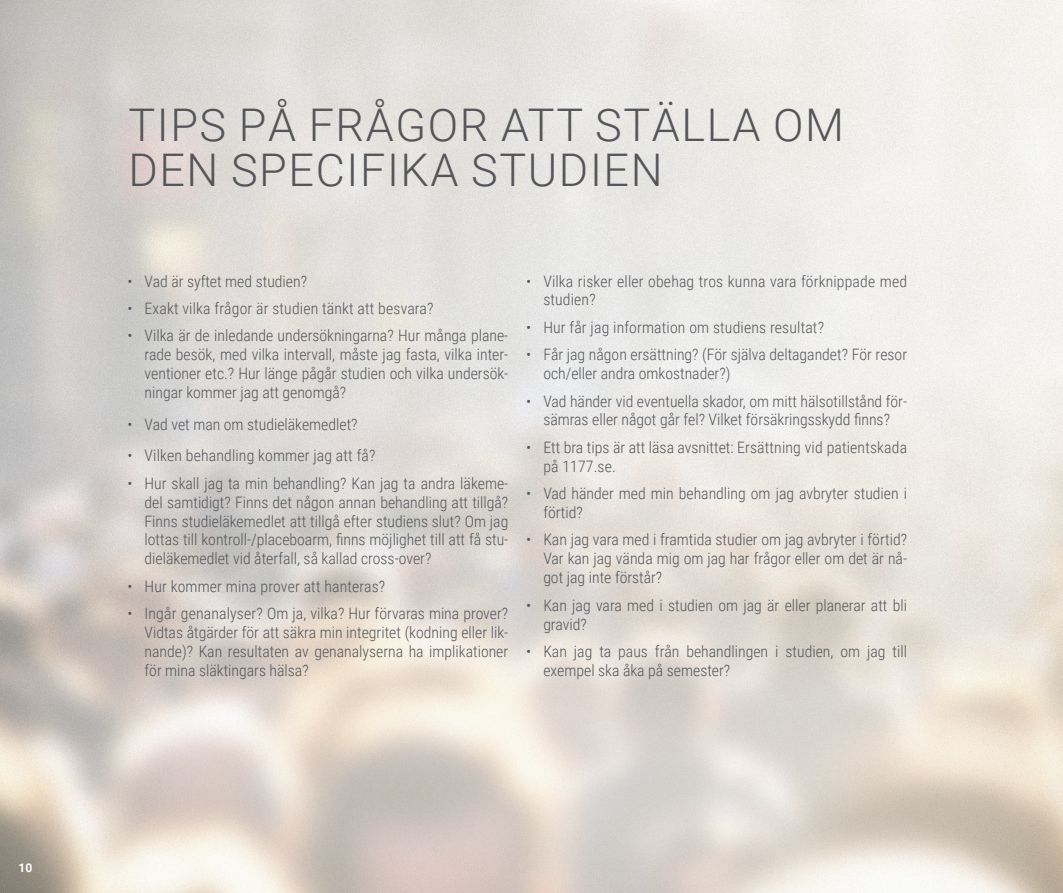
<style>
.page{position:relative;width:1063px;height:893px;background:#fff}
.page>*{position:absolute;margin:0;border:0;box-sizing:border-box;transform-origin:0 0}
.rubrik{font:300 45px/45px "Roboto";letter-spacing:.035em;color:#54565a}
.bröd{font:300 15.75px/18.9px "Roboto Condensed";color:#54565a}
.underunderrubrik{font:300 15.75px/18.9px "Roboto Condensed";letter-spacing:.01em;color:#54565a}
.underrubrik{font:300 15.75px "Roboto Condensed";color:#54565a}
.t1{font:700 12px "Roboto";color:#fff}
</style>
<div class="page">
<img style="left:0;top:0;width:1063px;height:538px">
<svg style="left:0;top:538px;width:1063px;height:355px"></svg>
<p class="t1" style="left:19px;top:859px;width:15px">10</p>
<p class="rubrik" style="left:128px;top:101px;width:717px">TIPS PÅ FRÅGOR ATT STÄLLA OM<br>DEN SPECIFIKA STUDIEN</p>
<p class="underrubrik" style="left:128px;top:270px;width:181px">• Vad är syftet med studien?</p>
<p class="underunderrubrik" style="left:128px;top:298px;width:307px">• Exakt vilka frågor är studien tänkt att besvara?</p>
<p class="bröd" style="left:145px;top:326px;width:365px;text-align:justify;text-indent:-17px">• Vilka är de inledande undersökningarna? Hur många plane&shy;rade besök, med vilka intervall, måste jag fasta, vilka inter&shy;ventioner etc.? Hur länge pågår studien och vilka undersök&shy;ningar kommer jag att genomgå?</p>
<p class="underrubrik" style="left:128px;top:413px;width:232px">• Vad vet man om studieläkemedlet?</p>
<p class="underunderrubrik" style="left:128px;top:446px;width:249px">• Vilken behandling kommer jag att få?</p>
<p class="bröd" style="left:145px;top:473px;width:365px;text-align:justify;text-indent:-17px">• Hur skall jag ta min behandling? Kan jag ta andra läkeme&shy;del samtidigt? Finns det någon annan behandling att tillgå?<br>Finns studieläkemedlet att tillgå efter studiens slut? Om jag lottas till kontroll-/placeboarm, finns möjlighet till att få stu&shy;dieläkemedlet vid återfall, så kallad cross-over?</p>
<p class="underunderrubrik" style="left:128px;top:576px;width:259px">• Hur kommer mina prover att hanteras?</p>
<p class="underunderrubrik" style="left:145px;top:604px;width:365px;text-align:justify;text-indent:-17px">• Ingår genanalyser? Om ja, vilka? Hur förvaras mina prover?<br>Vidtas åtgärder för att säkra min integritet (kodning eller lik&shy;nande)? Kan resultaten av genanalyserna ha implikationer för mina släktingars hälsa?</p>
<p class="underunderrubrik" style="left:543px;top:271px;width:365px;text-indent:-17px">• Vilka risker eller obehag tros kunna vara förknippade med studien?</p>
<p class="underunderrubrik" style="left:526px;top:317px;width:299px">• Hur får jag information om studiens resultat?</p>
<p class="bröd" style="left:543px;top:345px;width:365px;text-indent:-17px">• Får jag någon ersättning? (För själva deltagandet? För resor och/eller andra omkostnader?)</p>
<p class="bröd" style="left:526px;top:391px;width:382px;text-align:center">• Vad händer vid eventuella skador, om mitt hälsotillstånd för&shy;sämras eller något går fel? Vilket försäkringsskydd finns?</p>
<p class="bröd" style="left:543px;top:437px;width:365px;text-indent:-17px">• Ett bra tips är att läsa avsnittet: Ersättning vid patientskada på 1177.se.</p>
<p class="underunderrubrik" style="left:543px;top:483px;width:365px;text-indent:-17px">• Vad händer med min behandling om jag avbryter studien i förtid?</p>
<p class="bröd" style="left:543px;top:530px;width:365px;text-align:justify;text-indent:-17px">• Kan jag vara med i framtida studier om jag avbryter i förtid?<br>Var kan jag vända mig om jag har frågor eller om det är nå&shy;got jag inte förstår?</p>
<p class="bröd" style="left:543px;top:595px;width:365px;text-indent:-17px">• Kan jag vara med i studien om jag är eller planerar att bli gravid?</p>
<p class="bröd" style="left:543px;top:642px;width:365px;text-indent:-17px">• Kan jag ta paus från behandlingen i studien, om jag till exempel ska åka på semester?</p>
</div>
